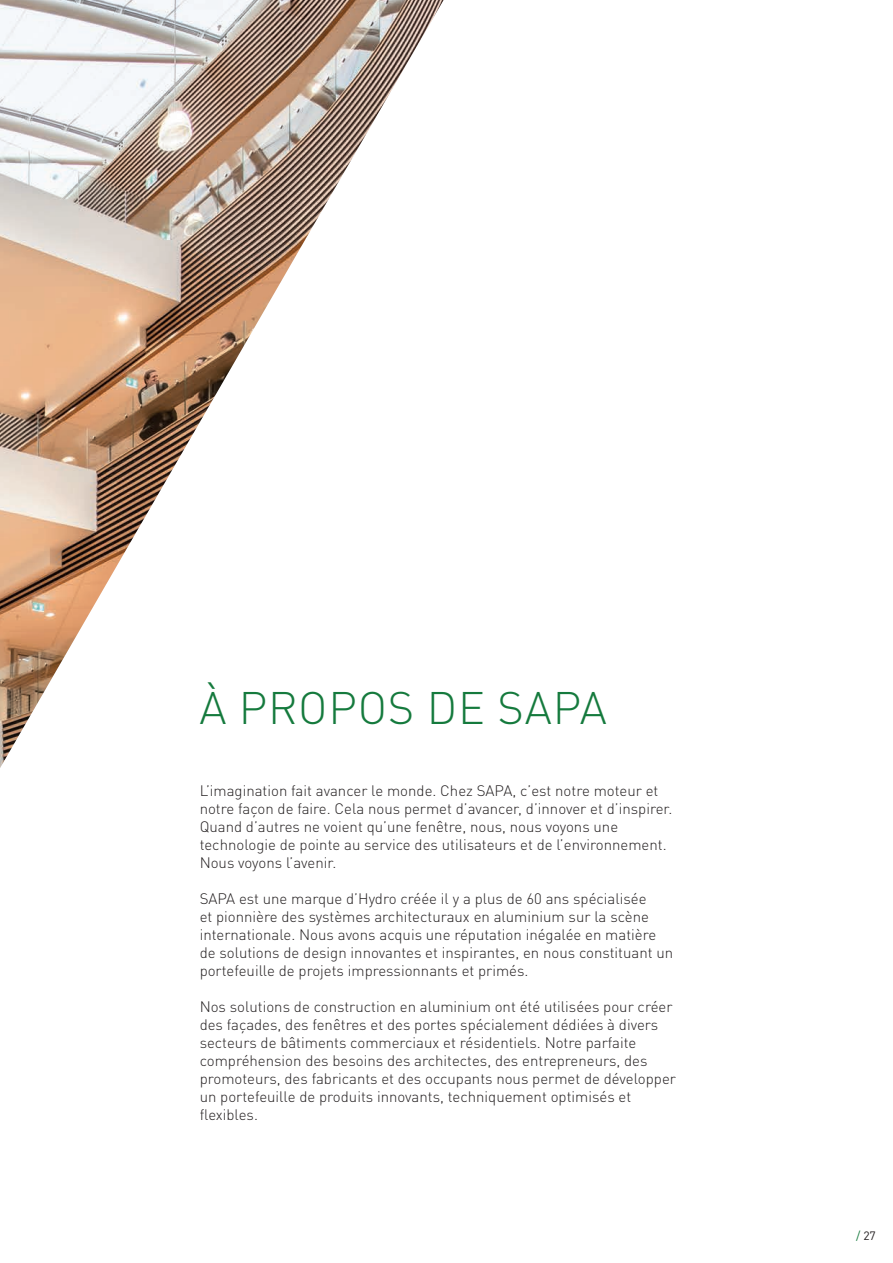
<style>
.page{position:relative;width:893px;height:1263px;background:#fff}
.page>*{position:absolute;margin:0;border:0;box-sizing:border-box;transform-origin:0 0}
.t1{font:300 45px "DIN Pro";letter-spacing:.02em;color:#157a3d}
.t2{font:300 15px/18px "DIN Pro";color:#231f20}
.t3{font:12px "DIN Pro";color:#231f20}
.s1{color:#157a3d}
</style>
<div class="page">
<img style="left:0;top:0;width:444px;height:768px">
<h1 class="t1" style="left:199px;top:673px;width:409px">À PROPOS DE SAPA</h1>
<p class="t2" style="left:200px;top:780px;width:474px">L’imagination fait avancer le monde. Chez SAPA, c’est notre moteur et notre façon de faire. Cela nous permet d’avancer, d’innover et d’inspirer.<br>Quand d’autres ne voient qu’une fenêtre, nous, nous voyons une technologie de pointe au service des utilisateurs et de l’environnement.<br>Nous voyons l’avenir.</p>
<p class="t2" style="left:200px;top:888px;width:475px">SAPA est une marque d’Hydro créée il y a plus de 60 ans spécialisée<br>et pionnière des systèmes architecturaux en aluminium sur la scène internationale. Nous avons acquis une réputation inégalée en matière de solutions de design innovantes et inspirantes, en nous constituant un portefeuille de projets impressionnants et primés.</p>
<p class="t2" style="left:200px;top:996px;width:478px">Nos solutions de construction en aluminium ont été utilisées pour créer des façades, des fenêtres et des portes spécialement dédiées à divers secteurs de bâtiments commerciaux et résidentiels. Notre parfaite compréhension des besoins des architectes, des entrepreneurs, des promoteurs, des fabricants et des occupants nous permet de développer un portefeuille de produits innovants, techniquement optimisés et flexibles.</p>
<p class="t3" style="left:856px;top:1226px;width:21px"><span class="s1">/</span> 27</p>
</div>
